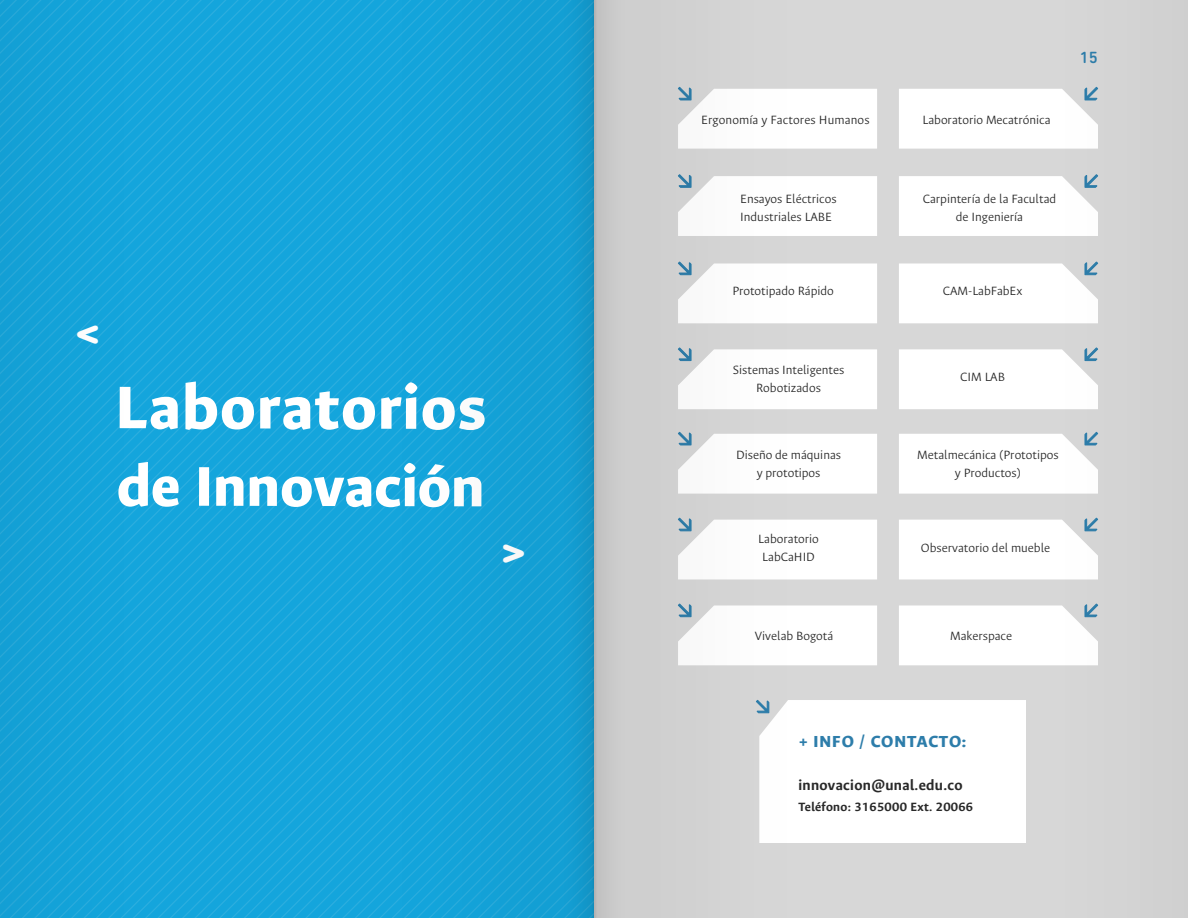
<style>
.page{position:relative;width:1188px;height:918px;background:#fff}
.page>*{position:absolute;margin:0;border:0;box-sizing:border-box;transform-origin:0 0}
.t1{font:800 67.5px "Ancizar Sans";letter-spacing:.025em;color:#fff}
.t2{font:800 63px "Ancizar Sans";letter-spacing:.005em;color:#fff}
.t3{font:700 45px "DIN Next Rounded LT Pro";color:#fff}
.t4{font:800 18px "Ancizar Sans";letter-spacing:.05em;color:#2d7daa}
.t5{font:500 16.5px "DIN Next Rounded LT Pro";color:#2d7daa}
.t6{font:700 15.9px "Ancizar Sans";color:#292929}
.t7{font:300 13.5px/18px "Ancizar Sans";color:#292929;text-align:center}
.t8{font:700 13.5px "Ancizar Sans";letter-spacing:.02em;color:#292929}
</style>
<div class="page">
<img style="left:0;top:0;width:1188px;height:918px">
<h3 class="t3" style="left:75px;top:305px;width:27px">&lt;</h3>
<h1 class="t1" style="left:116px;top:370px;width:372px">Laboratorios</h1>
<h2 class="t2" style="left:117px;top:451px;width:369px">de Innovación</h2>
<h3 class="t3" style="left:501px;top:525px;width:27px">&gt;</h3>
<p class="t5" style="left:1080px;top:48px;width:20px">15</p>
<p class="t7" style="left:701px;top:111px;width:170px">Ergonomía y Factores Humanos</p>
<p class="t7" style="left:923px;top:111px;width:130px">Laboratorio Mecatrónica</p>
<p class="t7" style="left:740px;top:190px;width:98px;text-align:left">Ensayos Eléctricos<br>Industriales LABE</p>
<p class="t7" style="left:923px;top:190px;width:135px">Carpintería de la Facultad de Ingeniería</p>
<p class="t7" style="left:732px;top:282px;width:103px">Prototipado Rápido</p>
<p class="t7" style="left:943px;top:282px;width:81px">CAM-LabFabEx</p>
<p class="t7" style="left:733px;top:361px;width:113px">Sistemas Inteligentes<br>Robotizados</p>
<p class="t7" style="left:960px;top:367px;width:46px">CIM LAB</p>
<p class="t7" style="left:736px;top:446px;width:107px">Diseño de máquinas y prototipos</p>
<p class="t7" style="left:917px;top:446px;width:143px">Metalmecánica (Prototipos y Productos)</p>
<p class="t7" style="left:758px;top:530px;width:62px;text-align:left">Laboratorio<br>LabCaHID</p>
<p class="t7" style="left:921px;top:539px;width:131px">Observatorio del mueble</p>
<p class="t7" style="left:755px;top:627px;width:80px">Vivelab Bogotá</p>
<p class="t7" style="left:950px;top:627px;width:63px">Makerspace</p>
<h3 class="t4" style="left:798px;top:731px;width:169px">+ INFO / CONTACTO:</h3>
<p class="t6" style="left:798px;top:776px;width:166px">innovacion@unal.edu.co</p>
<p class="t8" style="left:798px;top:799px;width:176px">Teléfono: 3165000 Ext. 20066</p>
</div>
